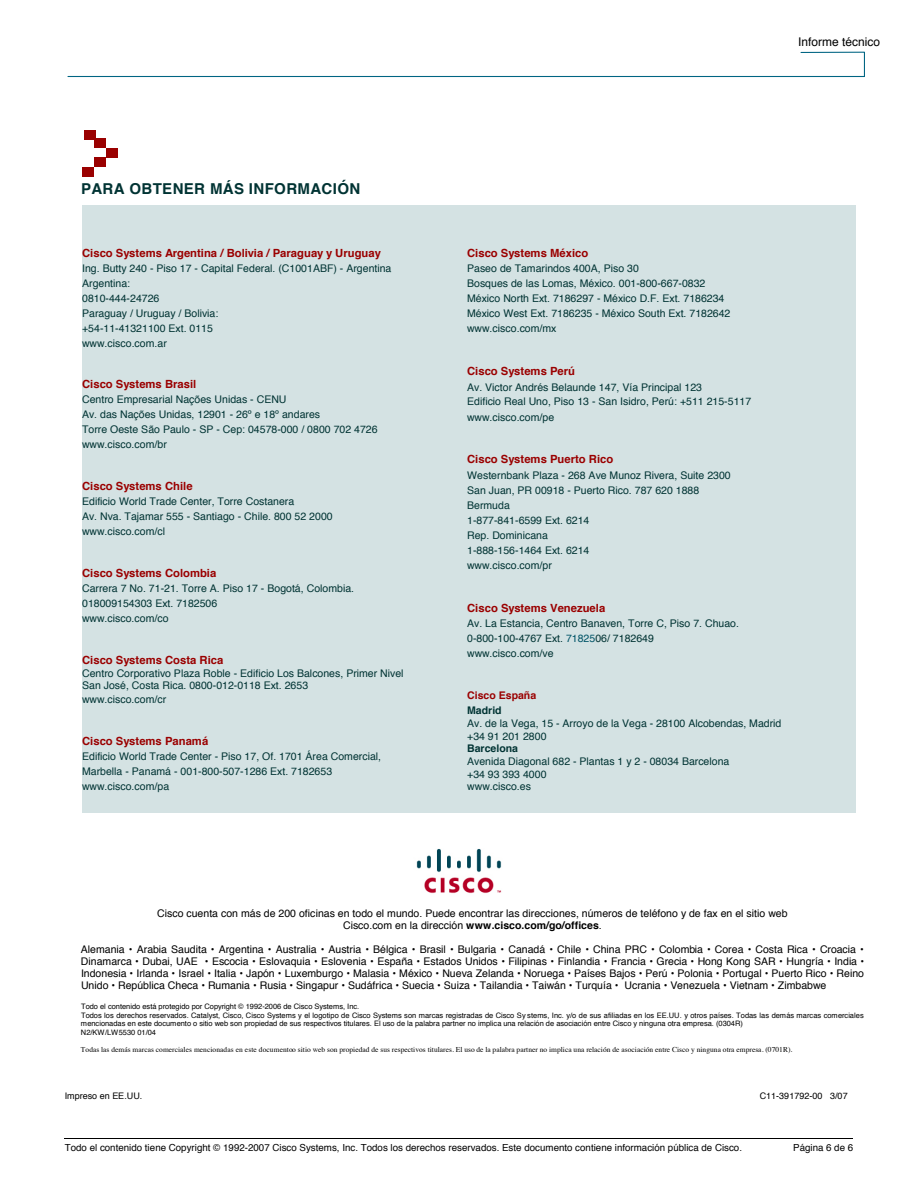
<style>
.page{position:relative;width:918px;height:1188px;background:#fff}
.page>*{position:absolute;margin:0;border:0;box-sizing:border-box;transform-origin:0 0}
.t1{font:700 15px "Helvetica";letter-spacing:.025em;color:#033}
.t2{font:12px "Helvetica";color:#000}
.t3{font:700 11.25px "Helvetica";color:#9a0000}
.t4{font:10.5px/15px "Helvetica";color:#033}
.t5{font:10.5px/12.1px "Helvetica";color:#000;text-align:center}
.t6{font:700 10.5px "Helvetica";color:#033}
.t7{font:700 10.5px "Helvetica";color:#9a0000}
.t8{font:9.75px "Helvetica";color:#000}
.t9{font:9px "Helvetica";letter-spacing:.005em;color:#000}
.t10{font:7.5px/8.6px "Helvetica";color:#000}
.t11{font:7.5px "Times";letter-spacing:.005em;color:#000}
.s1{color:#005467}
.s2{font-weight:700}
</style>
<div class="page">
<svg style="left:67px;top:51px;width:798px;height:26px"></svg>
<hr style="left:65px;top:1138px;width:788px;height:1px;background:#000">
<img style="left:416px;top:849px;width:86px;height:44px">
<div style="left:82px;top:205px;width:774px;height:608px;background:#d4e2e3"></div>
<div style="left:84px;top:130px;width:12px;height:9px;background:#9a0000"></div>
<div style="left:94px;top:138px;width:12px;height:10px;background:#9a0000"></div>
<div style="left:106px;top:148px;width:11px;height:10px;background:#9a0000"></div>
<div style="left:94px;top:157px;width:12px;height:10px;background:#9a0000"></div>
<div style="left:82px;top:167px;width:12px;height:10px;background:#9a0000"></div>
<h1 class="t1" style="left:81px;top:177px;width:281px">PARA OBTENER MÁS INFORMACIÓN</h1>
<p class="t3" style="left:82px;top:244px;width:300px">Cisco Systems Argentina / Bolivia / Paraguay y Uruguay</p>
<p class="t4" style="left:82px;top:261px;width:311px">Ing. Butty 240 - Piso 17 - Capital Federal. (C1001ABF) - Argentina<br>Argentina:<br>0810-444-24726<br>Paraguay / Uruguay / Bolivia:<br>+54-11-41321100 Ext. 0115<br>www.cisco.com.ar</p>
<p class="t3" style="left:82px;top:375px;width:116px">Cisco Systems Brasil</p>
<p class="t4" style="left:82px;top:393px;width:297px">Centro Empresarial Nações Unidas - CENU<br>Av. das Nações Unidas, 12901 - 26º e 18º andares<br>Torre Oeste São Paulo - SP - Cep: 04578-000 / 0800 702 4726 www.cisco.com/br</p>
<p class="t3" style="left:82px;top:477px;width:112px">Cisco Systems Chile</p>
<p class="t4" style="left:82px;top:494px;width:252px">Edificio World Trade Center, Torre Costanera<br>Av. Nva. Tajamar 555 - Santiago - Chile. 800 52 2000 www.cisco.com/cl</p>
<p class="t3" style="left:82px;top:564px;width:136px">Cisco Systems Colombia</p>
<p class="t4" style="left:82px;top:581px;width:273px">Carrera 7 No. 71-21. Torre A. Piso 17 - Bogotá, Colombia.<br>018009154303 Ext. 7182506<br>www.cisco.com/co</p>
<p class="t3" style="left:82px;top:651px;width:143px">Cisco Systems Costa Rica</p>
<p class="t4" style="left:82px;top:667px;width:323px;line-height:13px">Centro Corporativo Plaza Roble - Edificio Los Balcones, Primer Nivel<br>San José, Costa Rica. 0800-012-0118 Ext. 2653<br>www.cisco.com/cr</p>
<p class="t3" style="left:82px;top:732px;width:128px">Cisco Systems Panamá</p>
<p class="t4" style="left:82px;top:749px;width:301px">Edificio World Trade Center - Piso 17, Of. 1701 Área Comercial,<br>Marbella - Panamá - 001-800-507-1286 Ext. 7182653 www.cisco.com/pa</p>
<p class="t2" style="left:798px;top:33px;width:83px">Informe técnico</p>
<p class="t3" style="left:467px;top:244px;width:123px">Cisco Systems México</p>
<p class="t4" style="left:467px;top:261px;width:265px">Paseo de Tamarindos 400A, Piso 30<br>Bosques de las Lomas, México. 001-800-667-0832<br>México North Ext. 7186297 - México D.F. Ext. 7186234<br>México West Ext. 7186235 - México South Ext. 7182642 www.cisco.com/mx</p>
<p class="t3" style="left:467px;top:362px;width:109px">Cisco Systems Perú</p>
<p class="t4" style="left:467px;top:380px;width:286px">Av. Victor Andrés Belaunde 147, Vía Principal 123<br>Edificio Real Uno, Piso 13 - San Isidro, Perú: +511 215-5117 www.cisco.com/pe</p>
<p class="t3" style="left:467px;top:450px;width:148px">Cisco Systems Puerto Rico</p>
<p class="t4" style="left:467px;top:468px;width:265px">Westernbank Plaza - 268 Ave Munoz Rivera, Suite 2300<br>San Juan, PR 00918 - Puerto Rico. 787 620 1888<br>Bermuda<br>1-877-841-6599 Ext. 6214<br>Rep. Dominicana<br>1-888-156-1464 Ext. 6214<br>www.cisco.com/pr</p>
<p class="t3" style="left:467px;top:599px;width:140px">Cisco Systems Venezuela</p>
<p class="t4" style="left:467px;top:616px;width:273px">Av. La Estancia, Centro Banaven, Torre C, Piso 7. Chuao.<br>0-800-100-4767 Ext. <span class="s1">71825</span>06/ 7182649 www.cisco.com/ve</p>
<p class="t7" style="left:467px;top:687px;width:71px">Cisco España</p>
<p class="t6" style="left:467px;top:702px;width:36px">Madrid</p>
<p class="t4" style="left:467px;top:717px;width:316px;line-height:12.6px">Av. de la Vega, 15 - Arroyo de la Vega - 28100 Alcobendas, Madrid +34 91 201 2800</p>
<p class="t6" style="left:467px;top:740px;width:52px">Barcelona</p>
<p class="t4" style="left:467px;top:755px;width:264px;line-height:12.6px">Avenida Diagonal 682 - Plantas 1 y 2 - 08034 Barcelona +34 93 393 4000<br>www.cisco.es</p>
<p class="t5" style="left:157px;top:908px;width:632px">Cisco cuenta con más de 200 oficinas en todo el mundo. Puede encontrar las direcciones, números de teléfono y de fax en el sitio web<br>Cisco.com en la dirección <span class="s2">www.cisco.com/go/offices</span>.</p>
<p class="t5" style="left:81px;top:944px;width:785px;text-align:justify">Alemania • Arabia Saudita • Argentina • Australia • Austria • Bélgica • Brasil • Bulgaria • Canadá • Chile • China PRC • Colombia • Corea • Costa Rica • Croacia • Dinamarca • Dubai, UAE • Escocia • Eslovaquia • Eslovenia • España • Estados Unidos • Filipinas • Finlandia • Francia • Grecia • Hong Kong SAR • Hungría • India • Indonesia • Irlanda • Israel • Italia • Japón • Luxemburgo • Malasia • México • Nueva Zelanda • Noruega • Países Bajos • Perú • Polonia • Portugal • Puerto Rico • Reino Unido • República Checa • Rumania • Rusia • Singapur • Sudáfrica • Suecia • Suiza • Tailandia • Taiwán • Turquía • Ucrania • Venezuela • Vietnam • Zimbabwe</p>
<p class="t10" style="left:81px;top:1002px;width:784px">Todo el contenido está protegido por Copyright © 1992-2006 de Cisco Systems, Inc.<br>Todos los derechos reservados. Catalyst, Cisco, Cisco Systems y el logotipo de Cisco Systems son marcas registradas de Cisco Sy stems, Inc. y/o de sus afiliadas en los EE.UU. y otros países. Todas las demás marcas comerciales mencionadas en este documento o sitio web son propiedad de sus respectivos titulares. El uso de la palabra partner no implica una relación de asociación entre Cisco y ninguna otra empresa. (0304R)<br>N2/KW/LW5530 01/04</p>
<p class="t11" style="left:81px;top:1042px;width:713px">Todas las demás marcas comerciales mencionadas en este documentoo sitio web son propiedad de sus respectivos titulares. El uso de la palabra partner no implica una relación de asociación entre Cisco y ninguna otra empresa. (0701R).</p>
<p class="t9" style="left:789px;top:1089px;width:22px">2559</p>
<p class="t9" style="left:65px;top:1089px;width:79px">Impreso en EE.UU.</p>
<p class="t9" style="left:760px;top:1089px;width:89px">C11-391792-00 3/07</p>
<p class="t8" style="left:65px;top:1140px;width:679px">Todo el contenido tiene Copyright © 1992-2007 Cisco Systems, Inc. Todos los derechos reservados. Este documento contiene información pública de Cisco.</p>
<p class="t8" style="left:793px;top:1140px;width:61px">Página 6 de 6</p>
</div>
